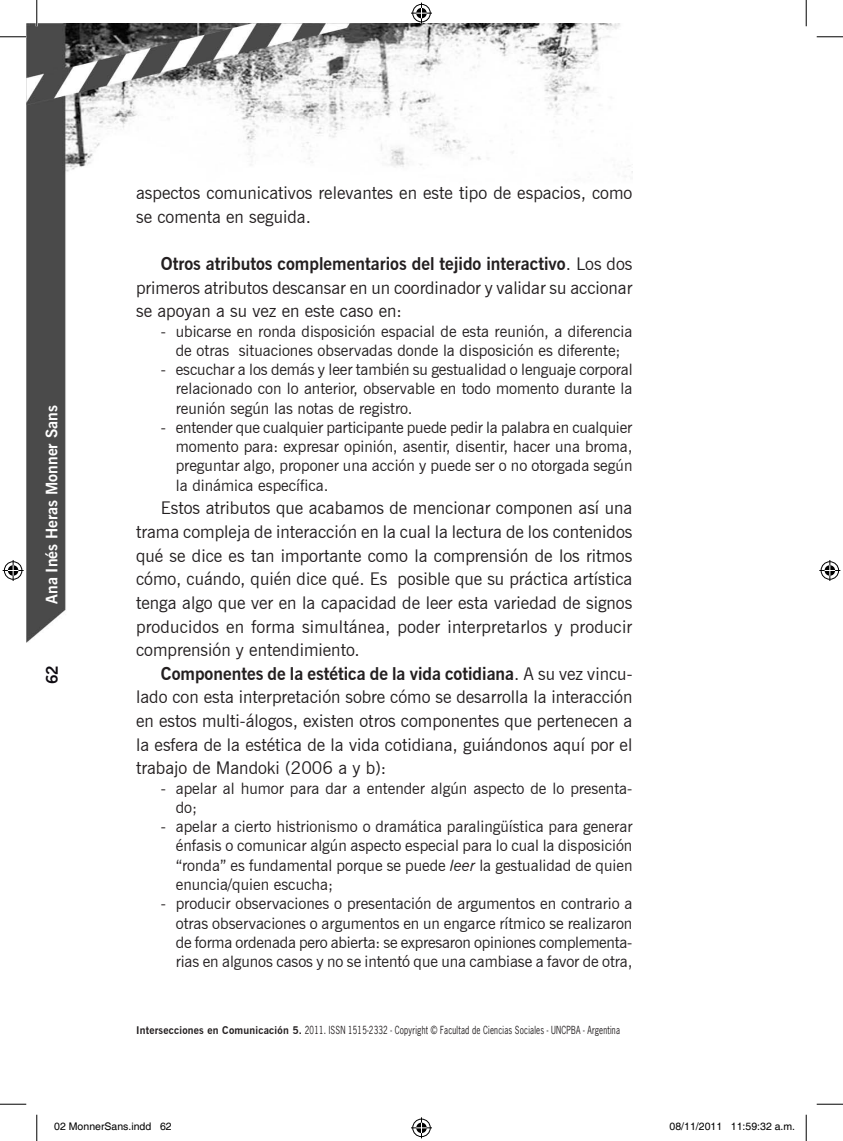
<style>
.page{position:relative;width:843px;height:1141px;background:#fff}
.page>*{position:absolute;margin:0;border:0;box-sizing:border-box;transform-origin:0 0}
.t1{font:17.5px/23.6px "News Gothic BT";color:#231f20;text-align:justify}
.t2{font:15.75px/19.2px "News Gothic BT";color:#231f20;text-align:justify}
.t3{font:700 15.75px "News Gothic BT";color:#fff}
.t4{font:700 15.75px "News Gothic BT";color:#0e0b11}
.t5{font:10.5px "News Gothic Cn";letter-spacing:.02em;color:#231f20}
.t6{font:10.5px "Helvetica";color:#000}
.s1{font-weight:700}
.s2{font-style:italic}
.s3{font-family:"News Gothic BT";font-weight:700}
</style>
<div class="page">
<img style="left:27px;top:24px;width:603px;height:618px">
<hr style="left:36px;top:0;width:2px;height:26px;background:#fff">
<svg style="left:0;top:36px;width:26px;height:1px"></svg>
<svg style="left:816px;top:36px;width:26px;height:1px"></svg>
<svg style="left:0;top:1103px;width:26px;height:1px"></svg>
<svg style="left:816px;top:1103px;width:26px;height:1px"></svg>
<svg style="left:36px;top:0;width:1px;height:26px"></svg>
<svg style="left:36px;top:1114px;width:1px;height:26px"></svg>
<svg style="left:805px;top:0;width:1px;height:26px"></svg>
<svg style="left:805px;top:1114px;width:1px;height:26px"></svg>
<svg style="left:411px;top:3px;width:21px;height:21px"></svg>
<svg style="left:411px;top:1117px;width:21px;height:20px"></svg>
<svg style="left:3px;top:560px;width:21px;height:21px"></svg>
<svg style="left:819px;top:560px;width:21px;height:21px"></svg>
<p class="t3" style="left:42px;top:603px;width:200px;rotate:-90deg">Ana Inés Heras Monner Sans</p>
<p class="t4" style="left:42px;top:684px;width:21px;rotate:-90deg">62</p>
<p class="t1" style="left:136px;top:181px;width:498px">aspectos comunicativos relevantes en este tipo de espacios, como se comenta en seguida.</p>
<p class="t1" style="left:136px;top:252px;width:498px;text-indent:25px"><span class="s1">Otros atributos complementarios del tejido interactivo</span>. Los dos primeros atributos descansar en un coordinador y validar su accionar se apoyan a su vez en este caso en:</p>
<p class="t2" style="left:161px;top:321px;width:473px;text-align:center">- ubicarse en ronda disposición espacial de esta reunión, a diferencia de otras situaciones observadas donde la disposición es diferente;</p>
<p class="t2" style="left:176px;top:359px;width:458px;text-indent:-15px">- escuchar a los demás y leer también su gestualidad o lenguaje corporal relacionado con lo anterior, observable en todo momento durante la reunión según las notas de registro.</p>
<p class="t2" style="left:176px;top:417px;width:458px;text-indent:-15px">- entender que cualquier participante puede pedir la palabra en cualquier momento para: expresar opinión, asentir, disentir, hacer una broma, preguntar algo, proponer una acción y puede ser o no otorgada según la dinámica específica.</p>
<p class="t1" style="left:136px;top:496px;width:498px;text-indent:25px">Estos atributos que acabamos de mencionar componen así una trama compleja de interacción en la cual la lectura de los contenidos qué se dice es tan importante como la comprensión de los ritmos cómo, cuándo, quién dice qué. Es posible que su práctica artística tenga algo que ver en la capacidad de leer esta variedad de signos producidos en forma simultánea, poder interpretarlos y producir comprensión y entendimiento.</p>
<p class="t1" style="left:136px;top:661px;width:498px;text-indent:25px"><span class="s1">Componentes de la estética de la vida cotidiana</span>. A su vez vincu&shy;lado con esta interpretación sobre cómo se desarrolla la interacción en estos multi-álogos, existen otros componentes que pertenecen a la esfera de la estética de la vida cotidiana, guiándonos aquí por el trabajo de Mandoki (2006 a y b):</p>
<p class="t2" style="left:176px;top:778px;width:458px;text-indent:-15px">- apelar al humor para dar a entender algún aspecto de lo presenta&shy;do;</p>
<p class="t2" style="left:176px;top:816px;width:458px;text-indent:-15px">- apelar a cierto histrionismo o dramática paralingüística para generar énfasis o comunicar algún aspecto especial para lo cual la disposición “ronda” es fundamental porque se puede <span class="s2">leer</span> la gestualidad de quien enuncia/quien escucha;</p>
<p class="t2" style="left:176px;top:893px;width:458px;text-indent:-15px">- producir observaciones o presentación de argumentos en contrario a otras observaciones o argumentos en un engarce rítmico se realizaron de forma ordenada pero abierta: se expresaron opiniones complementa&shy;rias en algunos casos y no se intentó que una cambiase a favor de otra,</p>
<p class="t5" style="left:136px;top:1022px;width:485px"><span class="s3">Intersecciones en Comunicación 5.</span> 2011. ISSN 1515-2332 - Copyright © Facultad de Ciencias Sociales - UNCPBA - Argentina</p>
<p class="t6" style="left:54px;top:1120px;width:119px">02 MonnerSans.indd 62</p>
<p class="t6" style="left:669px;top:1120px;width:127px">08/11/2011 11:59:32 a.m.</p>
</div>
